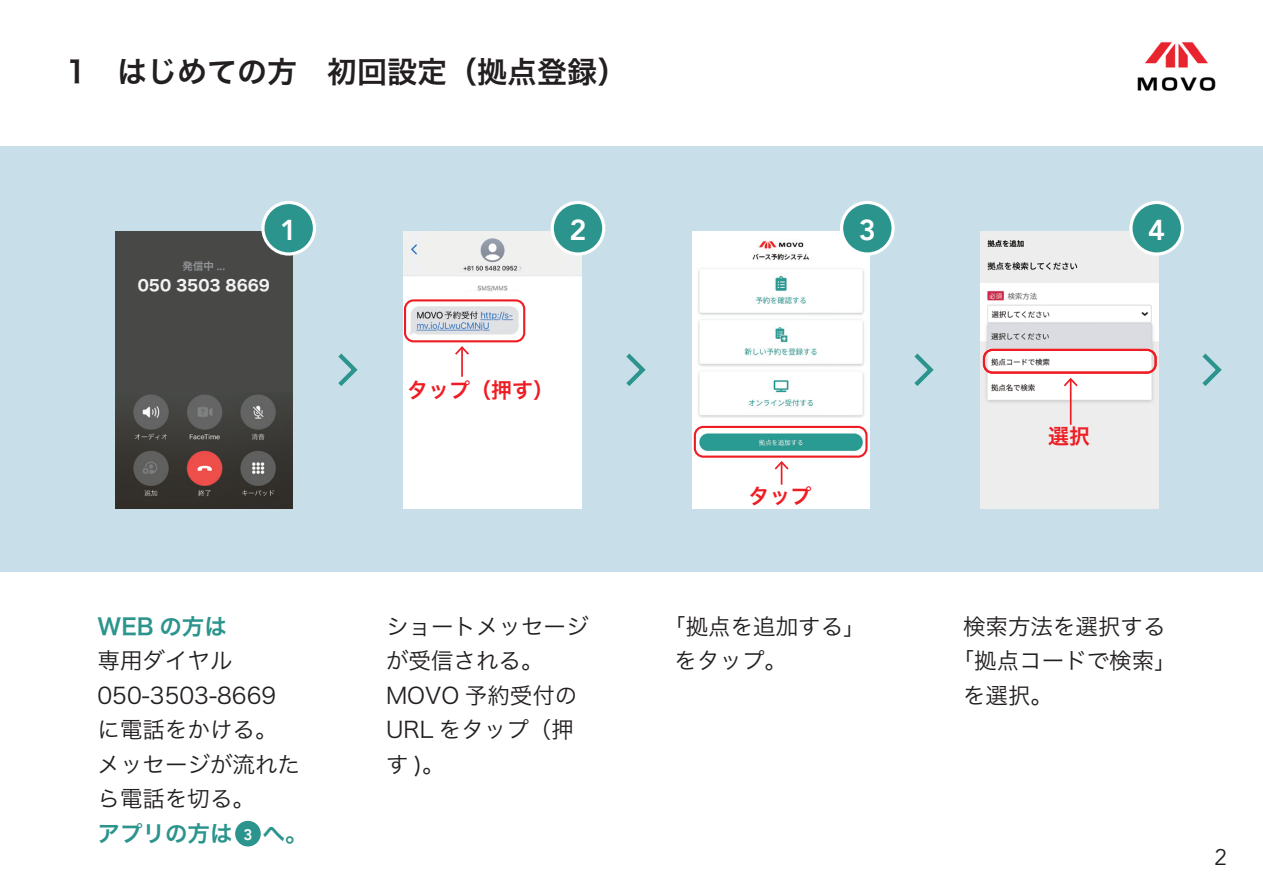
<style>
.page{position:relative;width:1263px;height:893px;background:#fff}
.page>*{position:absolute;margin:0;border:0;box-sizing:border-box;transform-origin:0 0}
.t1{font:30px "Hira Kaku Pro W6";color:#231f20}
.t2{font:800 28.8px "Avenir";color:#fff}
.t3{font:22.5px/34.5px "Hira Kaku Pro W3";color:#231f20}
.t4{font:22.5px "Hira Kaku Pro W6";color:#2b948d}
.t5{font:22.5px "Avenir";color:#231f20}
.t6{font:21px "Hiragino Sans W6";color:#ee1d23}
.t7{font:800 15.3px "Avenir";color:#fff}
.t8{font:15px "Hiragino Sans W7";color:#f2f3f4}
.t9{font:10.5px "Hiragino Sans W6";color:#939598}
</style>
<div class="page">
<div style="left:0;top:146px;width:1263px;height:425px;background:#c8dfe9"></div>
<img style="left:1137px;top:42px;width:79px;height:49px">
<svg style="left:338px;top:353px;width:20px;height:33px"></svg>
<svg style="left:626px;top:353px;width:20px;height:33px"></svg>
<svg style="left:914px;top:353px;width:20px;height:33px"></svg>
<svg style="left:1202px;top:353px;width:20px;height:33px"></svg>
<div style="left:115px;top:231px;width:178px;height:277px;background:#484847"></div>
<img style="left:116px;top:394px;width:177px;height:114px">
<div style="left:263px;top:202px;width:51px;height:52px;background:#2b948d;border-radius:50%"></div>
<div style="left:261px;top:201px;width:55px;height:55px;border:3px solid #fff;border-radius:50%"></div>
<img style="left:980px;top:231px;width:178px;height:277px">
<hr style="left:1070px;top:380px;width:1px;height:45px;background:#ee1d23">
<svg style="left:1064px;top:378px;width:14px;height:8px"></svg>
<div style="left:983px;top:349px;width:174px;height:25px;border:2px solid #ee1d23;border-radius:9px"></div>
<div style="left:1131px;top:202px;width:51px;height:52px;background:#2b948d;border-radius:50%"></div>
<div style="left:1129px;top:201px;width:55px;height:55px;border:3px solid #fff;border-radius:50%"></div>
<img style="left:404px;top:231px;width:177px;height:277px">
<div style="left:406px;top:341px;width:118px;height:48px;background:#fff"></div>
<div style="left:466px;top:292px;width:53px;height:11px;background:#fff"></div>
<div style="left:404px;top:299px;width:121px;height:43px;border:2px solid #ee1d23;border-radius:9px"></div>
<hr style="left:461px;top:348px;width:2px;height:29px;background:#ee1d23">
<svg style="left:455px;top:346px;width:14px;height:9px"></svg>
<div style="left:552px;top:202px;width:52px;height:52px;background:#2b948d;border-radius:50%"></div>
<div style="left:551px;top:201px;width:54px;height:55px;border:3px solid #fff;border-radius:50%"></div>
<img style="left:692px;top:231px;width:178px;height:277px">
<div style="left:841px;top:202px;width:52px;height:52px;background:#2b948d;border-radius:50%"></div>
<div style="left:840px;top:201px;width:55px;height:55px;border:3px solid #fff;border-radius:50%"></div>
<div style="left:694px;top:426px;width:173px;height:32px;border:2px solid #ee1d23;border-radius:9px"></div>
<svg style="left:775px;top:461px;width:13px;height:24px"></svg>
<div style="left:234px;top:820px;width:28px;height:27px;background:#2b948d;border-radius:50%"></div>
<div style="left:233px;top:819px;width:29px;height:29px;border:2px solid #fff;border-radius:50%"></div>
<h1 class="t1" style="left:66px;top:45px;width:563px">1　はじめての方　初回設定（拠点登録）</h1>
<p class="t9" style="left:183px;top:256px;width:44px">発信中 ...</p>
<p class="t8" style="left:138px;top:273px;width:134px">050 3503 8669</p>
<p class="t2" style="left:280px;top:207px;width:19px">1</p>
<p class="t4" style="left:98px;top:606px;width:131px">WEB の方は</p>
<p class="t3" style="left:98px;top:642px;width:204px">専用ダイヤル<br>050-3503-8669に電話をかける。メッセージが流れたら電話を切る。</p>
<p class="t4" style="left:98px;top:813px;width:211px">アプリの方は　 へ。</p>
<p class="t7" style="left:243px;top:822px;width:11px">3</p>
<p class="t2" style="left:569px;top:207px;width:19px">2</p>
<p class="t2" style="left:859px;top:207px;width:19px">3</p>
<p class="t2" style="left:1148px;top:207px;width:19px">4</p>
<p class="t6" style="left:407px;top:371px;width:148px">タップ（押す）</p>
<p class="t6" style="left:749px;top:477px;width:64px">タップ</p>
<p class="t6" style="left:1048px;top:417px;width:43px">選択</p>
<p class="t3" style="left:386px;top:607px;width:204px">ショートメッセージが受信される。<br>MOVO 予約受付の<br>URL をタップ（押す )。</p>
<p class="t3" style="left:963px;top:607px;width:204px">検索方法を選択する</p>
<p class="t3" style="left:674px;top:607px;width:193px;text-indent:-11px">「拠点を追加する」をタップ。</p>
<p class="t3" style="left:952px;top:642px;width:226px">「拠点コードで検索」</p>
<p class="t3" style="left:963px;top:676px;width:91px">を選択。</p>
<p class="t5" style="left:1214px;top:844px;width:14px">2</p>
</div>
